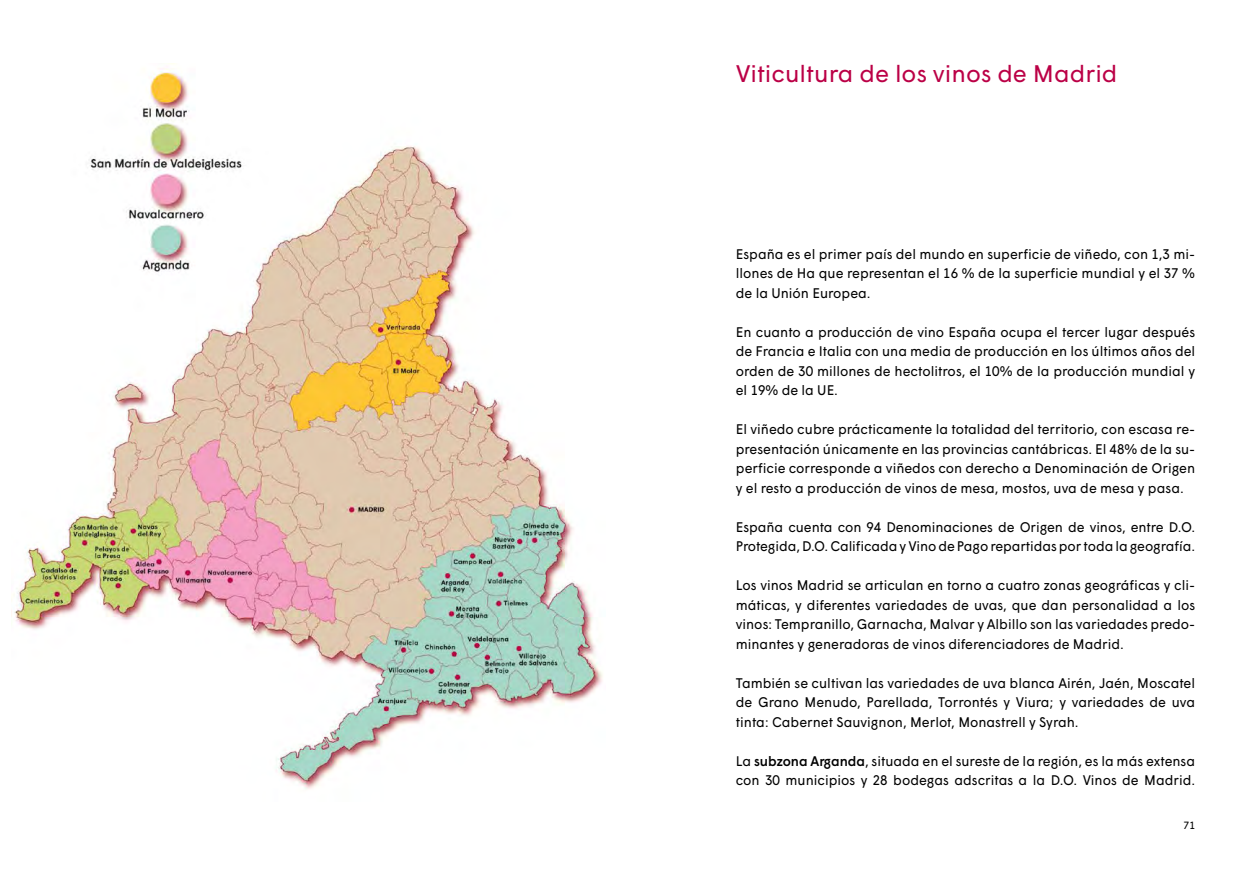
<style>
.page{position:relative;width:1259px;height:893px;background:#fff}
.page>*{position:absolute;margin:0;border:0;box-sizing:border-box;transform-origin:0 0}
.t1{font:24px "Wigrum";color:#bb0046}
.t2{font:13.95px/19.5px "Wigrum";color:#000;text-align:justify;scale:.96 1}
.t3{font:10.5px "Wigrum";color:#000}
.s1{font-weight:500}
</style>
<div class="page">
<img style="left:11px;top:68px;width:592px;height:721px">
<h1 class="t1" style="left:736px;top:55px;width:383px">Viticultura de los vinos de Madrid</h1>
<p class="t2" style="left:736px;top:243px;width:480px">España es el primer país del mundo en superficie de viñedo, con 1,3 mi&shy;llones de Ha que representan el 16 % de la superficie mundial y el 37 % de la Unión Europea.</p>
<p class="t2" style="left:736px;top:321px;width:480px">En cuanto a producción de vino España ocupa el tercer lugar después de Francia e Italia con una media de producción en los últimos años del orden de 30 millones de hectolitros, el 10% de la producción mundial y el 19% de la UE.</p>
<p class="t2" style="left:736px;top:419px;width:480px">El viñedo cubre prácticamente la totalidad del territorio, con escasa re&shy;presentación únicamente en las provincias cantábricas. El 48% de la su&shy;perficie corresponde a viñedos con derecho a Denominación de Origen y el resto a producción de vinos de mesa, mostos, uva de mesa y pasa.</p>
<p class="t2" style="left:736px;top:516px;width:480px">España cuenta con 94 Denominaciones de Origen de vinos, entre D.O.<br>Protegida, D.O. Calificada y Vino de Pago repartidas por toda la geografía.</p>
<p class="t2" style="left:736px;top:575px;width:480px">Los vinos Madrid se articulan en torno a cuatro zonas geográficas y cli&shy;máticas, y diferentes variedades de uvas, que dan personalidad a los vinos: Tempranillo, Garnacha, Malvar y Albillo son las variedades predo&shy;minantes y generadoras de vinos diferenciadores de Madrid.</p>
<p class="t2" style="left:736px;top:672px;width:480px">También se cultivan las variedades de uva blanca Airén, Jaén, Moscatel de Grano Menudo, Parellada, Torrontés y Viura; y variedades de uva tinta: Cabernet Sauvignon, Merlot, Monastrell y Syrah.</p>
<p class="t2" style="left:736px;top:750px;width:480px">La <span class="s1">subzona Arganda</span>, situada en el sureste de la región, es la más extensa con 30 municipios y 28 bodegas adscritas a la D.O. Vinos de Madrid.</p>
<p class="t3" style="left:1183px;top:818px;width:13px">71</p>
</div>
